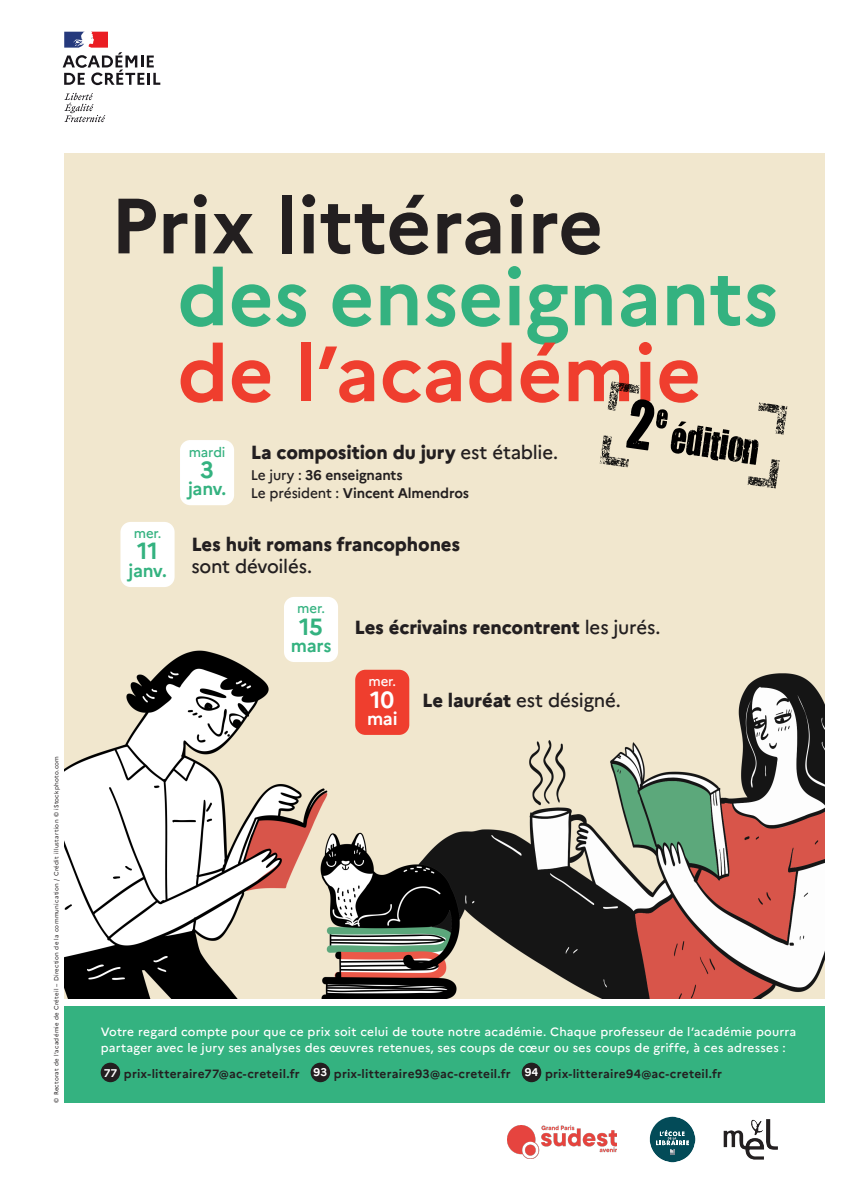
<style>
.page{position:relative;width:842px;height:1191px;background:#fff}
.page>*{position:absolute;margin:0;border:0;box-sizing:border-box;transform-origin:0 0}
.t1{font:700 23.4px "Marianne";color:#34b280}
.t2{font:700 23.4px "Marianne";color:#fff}
.t3{font:800 19px "Marianne";letter-spacing:-.01em;color:#231f20}
.t4{font:500 19px "Marianne";letter-spacing:-.015em;color:#231f20}
.t5{font:700 18px "Marianne";letter-spacing:-.015em;color:#34b280}
.t6{font:700 18px "Marianne";color:#fff}
.t7{font:700 14px/18px "Marianne";letter-spacing:-.01em;color:#231f20}
.t8{font:500 13.5px "Marianne";letter-spacing:-.015em;color:#34b280}
.t9{font:500 13.5px "Marianne";color:#fff}
.t10{font:500 12px/16px "Marianne";letter-spacing:.02em;color:#fff}
.t11{font:700 12px "Marianne";letter-spacing:.02em;color:#231f20}
.t12{font:6px "Marianne";letter-spacing:.05em;color:#231f20}
.s1{font-weight:500}
.s2{font-weight:800}
.s3{font-size:11.2px;color:#fff}
</style>
<div class="page">
<img style="left:64px;top:154px;width:761px;height:844px">
<div style="left:64px;top:1006px;width:761px;height:96px;background:#34b280"></div>
<svg style="left:64px;top:93px;width:41px;height:29px"></svg>
<svg style="left:63px;top:32px;width:97px;height:53px"></svg>
<div style="left:101px;top:1062px;width:19px;height:20px;background:#231f20;border-radius:50%"></div>
<div style="left:311px;top:1062px;width:19px;height:20px;background:#231f20;border-radius:50%"></div>
<div style="left:522px;top:1062px;width:19px;height:20px;background:#231f20;border-radius:50%"></div>
<div style="left:120px;top:522px;width:55px;height:65px;background:#fff;border-radius:10px"></div>
<div style="left:180px;top:440px;width:54px;height:65px;background:#fff;border-radius:10px"></div>
<div style="left:284px;top:597px;width:54px;height:65px;background:#fff;border-radius:10px"></div>
<div style="left:355px;top:669px;width:54px;height:66px;background:#ef3e2e;border-radius:10px"></div>
<svg style="left:650px;top:1116px;width:45px;height:46px"></svg>
<img style="left:507px;top:1125px;width:110px;height:33px">
<img style="left:751px;top:1119px;width:27px;height:30px">
<svg style="left:118px;top:199px;width:38px;height:54px;background:#7d766c"></svg>
<svg style="left:164px;top:213px;width:23px;height:40px"></svg>
<svg style="left:194px;top:194px;width:13px;height:59px"></svg>
<svg style="left:213px;top:214px;width:40px;height:39px;background:#867f73"></svg>
<div style="left:282px;top:195px;width:10px;height:58px;background:#231f20"></div>
<svg style="left:302px;top:194px;width:13px;height:59px"></svg>
<svg style="left:321px;top:195px;width:107px;height:60px;background:#9c9486"></svg>
<svg style="left:437px;top:212px;width:63px;height:43px;background:#7f786e"></svg>
<svg style="left:510px;top:194px;width:13px;height:59px"></svg>
<svg style="left:533px;top:212px;width:67px;height:43px;background:#827b70"></svg>
<svg style="left:181px;top:267px;width:42px;height:60px;background:#8ecba5"></svg>
<svg style="left:232px;top:284px;width:74px;height:43px;background:#88c9a3"></svg>
<svg style="left:332px;top:284px;width:40px;height:43px;background:#81c79f"></svg>
<svg style="left:181px;top:342px;width:42px;height:61px;background:#ef907b"></svg>
<svg style="left:232px;top:360px;width:39px;height:43px;background:#ef806d"></svg>
<div style="left:301px;top:342px;width:10px;height:59px;background:#ef3e2e"></div>
<svg style="left:319px;top:346px;width:55px;height:57px;background:#f0a691"></svg>
<svg style="left:380px;top:266px;width:407px;height:222px;background:#d5ccb2"></svg>
<p class="t12" style="left:53px;top:1102px;width:348px;rotate:-90deg">© Rectorat de l’académie de Créteil – Direction de la communication / Crédit illustartion © iStockphoto.com</p>
<p class="t8" style="left:134px;top:525px;width:29px">mer.</p>
<h1 class="t1" style="left:137px;top:537px;width:22px">11</h1>
<h3 class="t5" style="left:128px;top:559px;width:40px">janv.</h3>
<p class="t8" style="left:189px;top:443px;width:38px">mardi</p>
<h2 class="t3" style="left:251px;top:441px;width:309px">La composition du jury <span class="s1">est établie.</span></h2>
<h1 class="t1" style="left:200px;top:455px;width:15px">3</h1>
<h3 class="t5" style="left:188px;top:478px;width:40px">janv.</h3>
<p class="t7" style="left:251px;top:466px;width:220px"><span class="s1">Le jury :</span> 36 enseignants<br><span class="s1">Le président :</span> Vincent Almendros</p>
<h2 class="t3" style="left:191px;top:533px;width:270px">Les huit romans francophones</h2>
<h2 class="t4" style="left:191px;top:555px;width:122px">sont dévoilés.</h2>
<p class="t8" style="left:297px;top:600px;width:29px">mer.</p>
<h1 class="t1" style="left:299px;top:612px;width:25px">15</h1>
<h3 class="t5" style="left:291px;top:635px;width:42px">mars</h3>
<h2 class="t3" style="left:354px;top:616px;width:308px">Les écrivains rencontrent <span class="s1">les jurés.</span></h2>
<p class="t9" style="left:369px;top:673px;width:29px">mer.</p>
<h1 class="t2" style="left:370px;top:685px;width:26px">10</h1>
<h3 class="t6" style="left:367px;top:707px;width:32px">mai</h3>
<h2 class="t4" style="left:422px;top:689px;width:200px"><span class="s2">Le lauréat</span> est désigné.</h2>
<p class="t10" style="left:101px;top:1024px;width:697px">Votre regard compte pour que ce prix soit celui de toute notre académie. Chaque professeur de l’académie pourra partager avec le jury ses analyses des œuvres retenues, ses coups de cœur ou ses coups de griffe, à ces adresses :</p>
<p class="t11" style="left:104px;top:1066px;width:620px"><span class="s3">77</span> prix-litteraire77@ac-creteil.fr <sup>93</sup> prix-litteraire93@ac-creteil.fr <sup>94</sup> prix-litteraire94@ac-creteil.fr</p>
</div>
